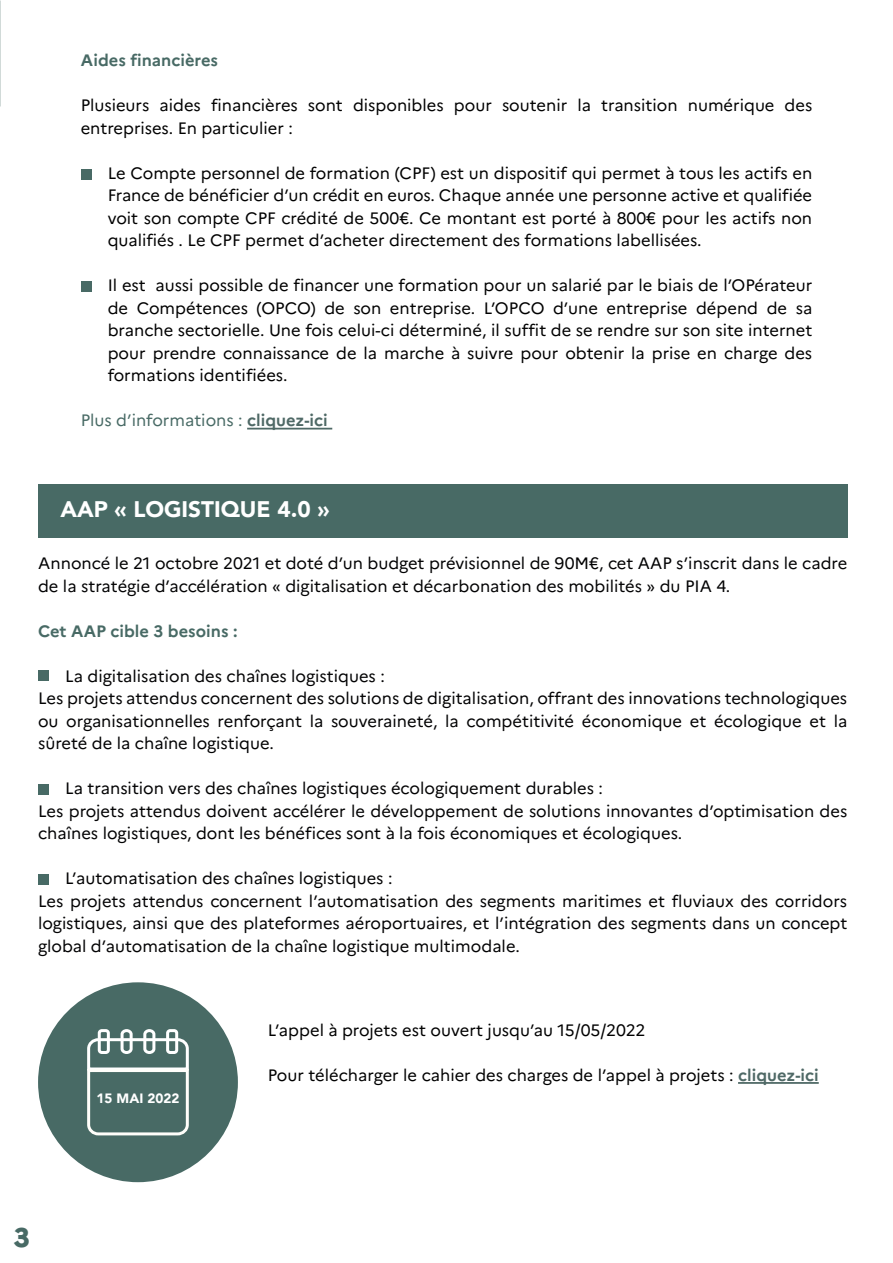
<style>
.page{position:relative;width:893px;height:1263px;background:#fff}
.page>*{position:absolute;margin:0;border:0;box-sizing:border-box;transform-origin:0 0}
.t1{font:800 27px "Marianne";color:#486a65}
.t2{font:900 22.5px "Avenir";color:#fff}
.t3{font:16.5px/22.5px "Marianne";color:#020203}
.t4{font:16.5px/22.5px "Marianne";color:#000;text-align:justify}
.t5{font:700 16.5px "Marianne";color:#486a65}
.t6{font:16.5px "Marianne";color:#486a65}
.t7{font:900 13.5px "Avenir";color:#fff}
.s1{font-weight:700;color:#4f6966}
</style>
<div class="page">
<hr style="left:247px;top:428px;width:85px;height:1px;background:#4f6966">
<div style="left:38px;top:485px;width:809px;height:53px;background:#486a65"></div>
<div style="left:38px;top:982px;width:200px;height:200px;background:#486a65;border-radius:50%"></div>
<svg style="left:87px;top:1029px;width:102px;height:107px"></svg>
<hr style="left:738px;top:1082px;width:81px;height:2px;background:#4f6966">
<div style="left:38px;top:670px;width:11px;height:10px;background:#486a65"></div>
<div style="left:38px;top:784px;width:11px;height:11px;background:#486a65"></div>
<div style="left:38px;top:874px;width:11px;height:10px;background:#486a65"></div>
<div style="left:81px;top:169px;width:10px;height:11px;background:#486a65"></div>
<div style="left:81px;top:281px;width:10px;height:11px;background:#486a65"></div>
<p class="t5" style="left:81px;top:50px;width:139px">Aides financières</p>
<p class="t4" style="left:81px;top:94px;width:733px">Plusieurs aides financières sont disponibles pour soutenir la transition numérique des entreprises. En particulier :</p>
<p class="t4" style="left:108px;top:162px;width:706px;text-indent:-27px">• Le Compte personnel de formation (CPF) est un dispositif qui permet à tous les actifs en France de bénéficier d’un crédit en euros. Chaque année une personne active et qualifiée voit son compte CPF crédité de 500€. Ce montant est porté à 800€ pour les actifs non qualifiés . Le CPF permet d’acheter directement des formations labellisées.</p>
<p class="t4" style="left:108px;top:274px;width:706px;text-indent:-27px">• Il est aussi possible de financer une formation pour un salarié par le biais de l’OPérateur de Compétences (OPCO) de son entreprise. L’OPCO d’une entreprise dépend de sa branche sectorielle. Une fois celui-ci déterminé, il suffit de se rendre sur son site internet pour prendre connaissance de la marche à suivre pour obtenir la prise en charge des formations identifiées.</p>
<p class="t6" style="left:81px;top:410px;width:249px">Plus d’informations : <span class="s1">cliquez-ici</span></p>
<h2 class="t2" style="left:60px;top:489px;width:271px">AAP « LOGISTIQUE 4.0 »</h2>
<p class="t3" style="left:38px;top:552px;width:811px">Annoncé le 21 octobre 2021 et doté d’un budget prévisionnel de 90M€, cet AAP s’inscrit dans le cadre de la stratégie d’accélération « digitalisation et décarbonation des mobilités » du PIA 4.</p>
<p class="t5" style="left:38px;top:621px;width:201px">Cet AAP cible 3 besoins :</p>
<p class="t3" style="left:38px;top:664px;width:811px">• La digitalisation des chaînes logistiques :<br>Les projets attendus concernent des solutions de digitalisation, offrant des innovations technologiques ou organisationnelles renforçant la souveraineté, la compétitivité économique et écologique et la sûreté de la chaîne logistique.</p>
<p class="t3" style="left:38px;top:777px;width:811px">• La transition vers des chaînes logistiques écologiquement durables :<br>Les projets attendus doivent accélérer le développement de solutions innovantes d’optimisation des chaînes logistiques, dont les bénéfices sont à la fois économiques et écologiques.</p>
<p class="t3" style="left:38px;top:867px;width:811px">• L’automatisation des chaînes logistiques :<br>Les projets attendus concernent l’automatisation des segments maritimes et fluviaux des corridors logistiques, ainsi que des plateformes aéroportuaires, et l’intégration des segments dans un concept global d’automatisation de la chaîne logistique multimodale.</p>
<p class="t7" style="left:97px;top:1087px;width:84px">15 MAI 2022</p>
<p class="t4" style="left:268px;top:1018px;width:379px">L’appel à projets est ouvert jusqu’au 15/05/2022</p>
<p class="t4" style="left:268px;top:1063px;width:552px">Pour télécharger le cahier des charges de l’appel à projets : <span class="s1">cliquez-ici</span></p>
<h1 class="t1" style="left:14px;top:1221px;width:18px">3</h1>
</div>
